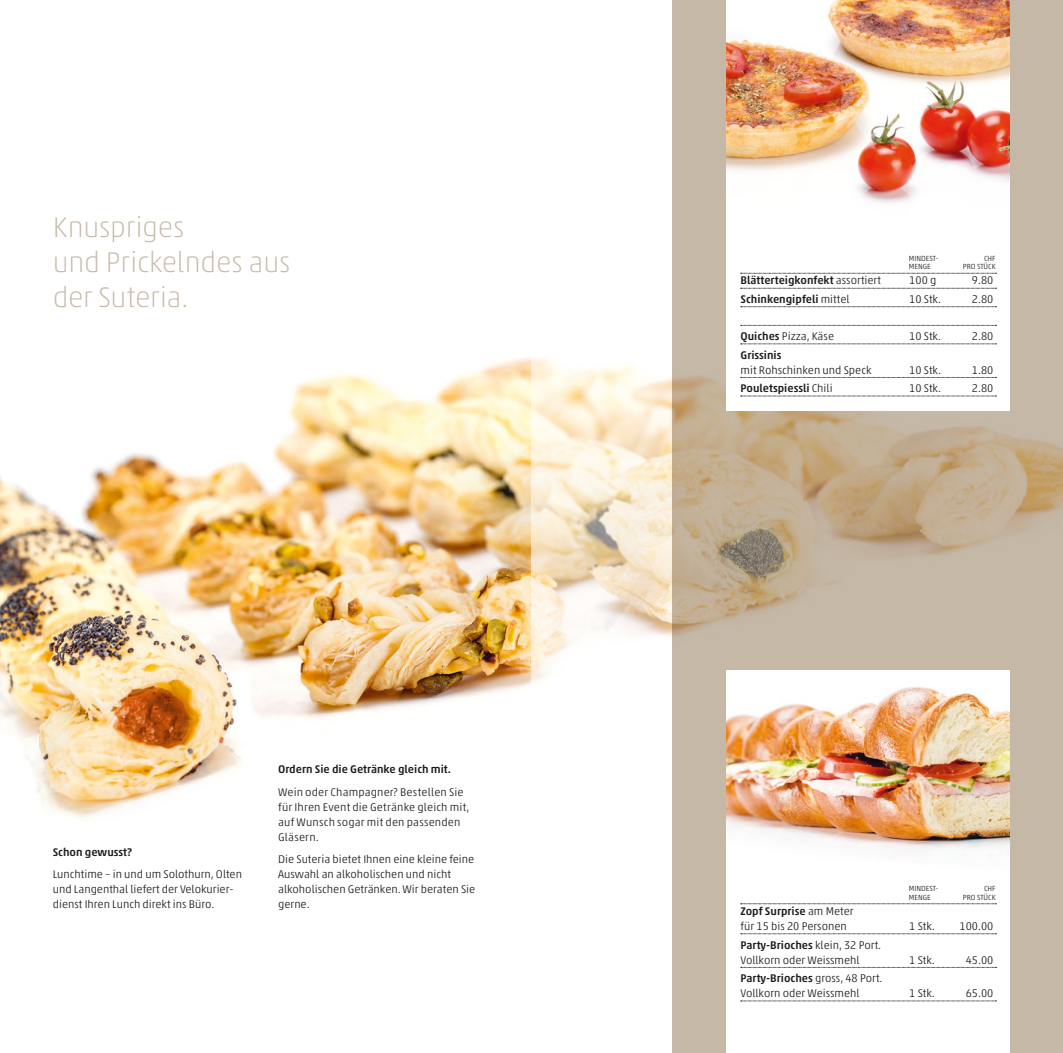
<style>
.page{position:relative;width:1063px;height:1053px;background:#fff}
.page>*{position:absolute;margin:0;border:0;box-sizing:border-box;transform-origin:0 0}
.t1{font:100 28.75px/35px "Akko Pro";letter-spacing:-.01em;color:#c5b8a7}
.t2{font:300 11.25px/15px "Akko Pro";color:#1d1d1b}
.t3{font:500 11.25px "Akko Pro";color:#1d1d1b}
.t4{font:300 7.5px "Akko Pro";color:#1d1d1b}
.s1{font-weight:300}
.s2{font-weight:500}
</style>
<div class="page">
<img style="left:0;top:357px;width:531px;height:461px">
<svg style="left:531px;top:358px;width:141px;height:325px"></svg>
<svg style="left:672px;top:0;width:391px;height:1052px;background:#c3b39d"></svg>
<div style="left:726px;top:0;width:284px;height:411px;background:#fff"></div>
<img style="left:726px;top:0;width:284px;height:326px">
<div style="left:726px;top:670px;width:284px;height:382px;background:#fff"></div>
<img style="left:726px;top:687px;width:284px;height:162px">
<svg style="left:741px;top:273px;width:255px;height:1px"></svg>
<svg style="left:741px;top:288px;width:255px;height:1px"></svg>
<svg style="left:741px;top:306px;width:255px;height:1px"></svg>
<svg style="left:741px;top:325px;width:255px;height:1px"></svg>
<svg style="left:741px;top:343px;width:255px;height:1px"></svg>
<svg style="left:741px;top:377px;width:255px;height:1px"></svg>
<svg style="left:741px;top:396px;width:255px;height:1px"></svg>
<svg style="left:741px;top:903px;width:255px;height:1px"></svg>
<svg style="left:741px;top:933px;width:255px;height:1px"></svg>
<svg style="left:741px;top:967px;width:255px;height:1px"></svg>
<svg style="left:741px;top:1000px;width:255px;height:1px"></svg>
<h1 class="t1" style="left:53px;top:209px;width:239px">Knuspriges<br>und Prickelndes aus der Suteria.</h1>
<p class="t3" style="left:53px;top:845px;width:81px">Schon gewusst?</p>
<p class="t2" style="left:53px;top:866px;width:191px">Lunchtime – in und um Solothurn, Olten und Langenthal liefert der Velokurier&shy;dienst Ihren Lunch direkt ins Büro.</p>
<p class="t3" style="left:278px;top:762px;width:174px">Ordern Sie die Getränke gleich mit.</p>
<p class="t2" style="left:278px;top:784px;width:193px">Wein oder Champagner? Bestellen Sie für Ihren Event die Getränke gleich mit, auf Wunsch sogar mit den passenden<br>Gläsern.</p>
<p class="t2" style="left:278px;top:851px;width:199px">Die Suteria bietet Ihnen eine kleine feine<br>Auswahl an alkoholischen und nicht alkoholischen Getränken. Wir beraten Sie gerne.</p>
<p class="t4" style="left:909px;top:253px;width:31px">MINDEST-</p>
<p class="t4" style="left:984px;top:253px;width:13px">CHF</p>
<p class="t4" style="left:909px;top:262px;width:23px">MENGE</p>
<p class="t4" style="left:963px;top:262px;width:34px">PRO STÜCK</p>
<p class="t3" style="left:741px;top:274px;width:142px">Blätterteigkonfekt <span class="s1">assortiert</span></p>
<p class="t2" style="left:909px;top:273px;width:29px">100 g</p>
<p class="t2" style="left:972px;top:273px;width:23px">9.80</p>
<p class="t3" style="left:741px;top:292px;width:110px">Schinkengipfeli <span class="s1">mittel</span></p>
<p class="t2" style="left:909px;top:291px;width:33px">10 Stk.</p>
<p class="t2" style="left:972px;top:291px;width:23px">2.80</p>
<p class="t2" style="left:741px;top:328px;width:95px"><span class="s2">Quiches</span> Pizza, Käse</p>
<p class="t2" style="left:909px;top:328px;width:33px">10 Stk.</p>
<p class="t2" style="left:972px;top:328px;width:23px">2.80</p>
<p class="t3" style="left:741px;top:348px;width:42px">Grissinis</p>
<p class="t2" style="left:741px;top:362px;width:132px">mit Rohschinken und Speck</p>
<p class="t2" style="left:909px;top:362px;width:33px">10 Stk.</p>
<p class="t2" style="left:972px;top:362px;width:23px">1.80</p>
<p class="t3" style="left:741px;top:381px;width:94px">Pouletspiessli <span class="s1">Chili</span></p>
<p class="t2" style="left:909px;top:381px;width:33px">10 Stk.</p>
<p class="t2" style="left:972px;top:381px;width:23px">2.80</p>
<p class="t2" style="left:741px;top:903px;width:115px"><span class="s2">Zopf Surprise</span> am Meter für 15 bis 20 Personen</p>
<p class="t2" style="left:741px;top:937px;width:142px"><span class="s2">Party-Brioches</span> klein, 32 Port.<br>Vollkorn oder Weissmehl</p>
<p class="t2" style="left:741px;top:970px;width:144px"><span class="s2">Party-Brioches</span> gross, 48 Port.<br>Vollkorn oder Weissmehl</p>
<p class="t4" style="left:909px;top:884px;width:31px">MINDEST-</p>
<p class="t4" style="left:984px;top:884px;width:13px">CHF</p>
<p class="t4" style="left:909px;top:892px;width:23px">MENGE</p>
<p class="t4" style="left:963px;top:892px;width:34px">PRO STÜCK</p>
<p class="t2" style="left:909px;top:918px;width:27px">1 Stk.</p>
<p class="t2" style="left:959px;top:918px;width:35px">100.00</p>
<p class="t2" style="left:909px;top:952px;width:27px">1 Stk.</p>
<p class="t2" style="left:966px;top:952px;width:29px">45.00</p>
<p class="t2" style="left:909px;top:985px;width:27px">1 Stk.</p>
<p class="t2" style="left:966px;top:985px;width:29px">65.00</p>
</div>
